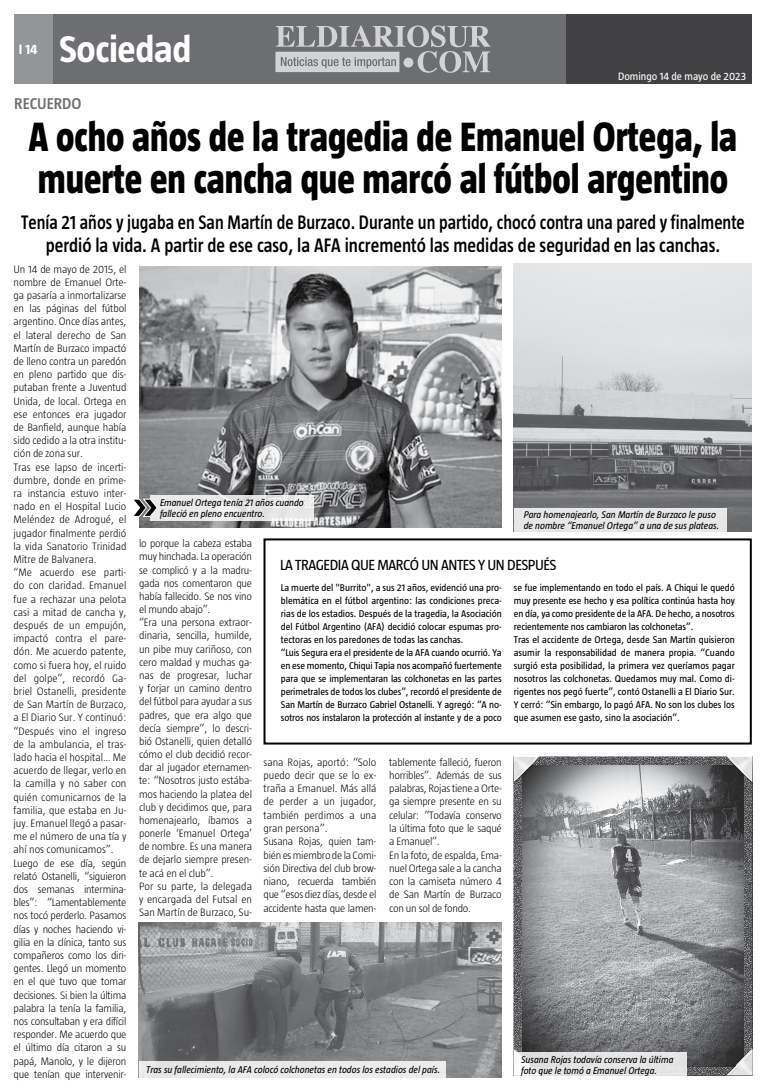
<style>
.page{position:relative;width:766px;height:1092px;background:#fff}
.page>*{position:absolute;margin:0;border:0;box-sizing:border-box;transform-origin:0 0}
.t1{font:800 42px/42px "Taz";color:#000;scale:.86 1}
.t2{font:700 38px "Taz";letter-spacing:-.01em;color:#fff}
.t3{font:600 20px/23px "Taz";color:#000;text-align:center;scale:.87 1}
.t4{font:600 16px "Taz";color:#6d6e71}
.t5{font:15px "Taz";letter-spacing:-.03em;color:#000}
.t6{font:700 14px "Taz";color:#fff}
.t7{font:300 11px/13.2px "Taz";letter-spacing:-.01em;color:#000}
.t8{font:11px "Taz";color:#fff}
.t9{font:10px/13px "Taz";color:#000}
.t10{font:italic 10px/11px "Taz";color:#000}
</style>
<div class="page">
<div style="left:15px;top:14px;width:736px;height:70px;background:#6d6e71"></div>
<div style="left:14px;top:14px;width:39px;height:70px;background:#939598"></div>
<svg style="left:275px;top:25px;width:215px;height:48px"></svg>
<div style="left:566px;top:14px;width:185px;height:70px;background:#414042"></div>
<img style="left:139px;top:267px;width:362px;height:260px">
<img style="left:513px;top:264px;width:238px;height:267px">
<div style="left:263px;top:538px;width:488px;height:206px;border:2px solid #000"></div>
<img style="left:513px;top:756px;width:239px;height:319px">
<img style="left:139px;top:922px;width:362px;height:155px">
<svg style="left:150px;top:496px;width:163px;height:25px;fill:#e9e9ea"></svg>
<svg style="left:133px;top:498px;width:25px;height:19px"></svg>
<div style="left:513px;top:508px;width:213px;height:25px;background:#e7e7e8"></div>
<div style="left:139px;top:1061px;width:306px;height:18px;background:#eaeaeb"></div>
<svg style="left:513px;top:1051px;width:173px;height:25px;background:#e0e0e0"></svg>
<p class="t2" style="left:59px;top:28px;width:134px">Sociedad</p>
<p class="t4" style="left:14px;top:94px;width:69px">Recuerdo</p>
<p class="t1" style="left:29px;top:116px;width:824px">A ocho años de la tragedia de Emanuel Ortega, la muerte en cancha que marcó al fútbol argentino</p>
<p class="t3" style="left:21px;top:210px;width:833px">Tenía 21 años y jugaba en San Martín de Burzaco. Durante un partido, chocó contra una pared y finalmente perdió la vida. A partir de ese caso, la AFA incrementó las medidas de seguridad en las canchas.</p>
<p class="t7" style="left:14px;top:262px;width:114px">Un 14 de mayo de 2015, el nombre de Emanuel Orte&shy;ga pasaría a inmortalizarse en las páginas del fútbol argentino. Once días antes, el lateral derecho de San<br>Martín de Burzaco impactó de lleno contra un paredón en pleno partido que dis&shy;putaban frente a Juventud<br>Unida, de local. Ortega en ese entonces era jugador de Banfield, aunque había sido cedido a la otra institu&shy;ción de zona sur.<br>Tras ese lapso de incerti&shy;dumbre, donde en prime&shy;ra instancia estuvo inter&shy;nado en el Hospital Lucio<br>Meléndez de Adrogué, el jugador finalmente perdió la vida Sanatorio Trinidad<br>Mitre de Balvanera.<br>“Me acuerdo ese parti&shy;do con claridad. Emanuel fue a rechazar una pelota casi a mitad de cancha y, después de un empujón, impactó contra el pare&shy;dón. Me acuerdo patente, como si fuera hoy, el ruido del golpe”, recordó Ga&shy;briel Ostanelli, presidente de San Martín de Burzaco, a El Diario Sur. Y continuó: “Después vino el ingreso de la ambulancia, el tras&shy;lado hacia el hospital… Me acuerdo de llegar, verlo en la camilla y no saber con quién comunicarnos de la familia, que estaba en Ju&shy;juy. Emanuel llegó a pasar&shy;me el número de una tía y ahí nos comunicamos”.<br>Luego de ese día, según relató Ostanelli, “siguieron dos semanas intermina&shy;bles”: “Lamentablemente nos tocó perderlo. Pasamos días y noches haciendo vi&shy;gilia en la clínica, tanto sus compañeros como los diri&shy;gentes. Llegó un momento en el que tuvo que tomar decisiones. Si bien la última palabra la tenía la familia, nos consultaban y era difícil responder. Me acuerdo que el último día citaron a su papá, Manolo, y le dijeron que tenían que intervenir-</p>
<p class="t6" style="left:19px;top:41px;width:20px">I 14</p>
<p class="t8" style="left:618px;top:70px;width:129px">Domingo 14 de mayo de 2023</p>
<p class="t10" style="left:160px;top:497px;width:145px">Emanuel Ortega tenía 21 años cuando falleció en pleno encuentro.</p>
<p class="t10" style="left:523px;top:509px;width:197px">Para homenajearlo, San Martín de Burzaco le puso de nombre “Emanuel Ortega” a una de sus plateas.</p>
<p class="t7" style="left:139px;top:536px;width:114px">lo porque la cabeza estaba muy hinchada. La operación se complicó y a la madru&shy;gada nos comentaron que había fallecido. Se nos vino el mundo abajo”.<br>“Era una persona extraor&shy;dinaria, sencilla, humilde, un pibe muy cariñoso, con cero maldad y muchas ga&shy;nas de progresar, luchar y forjar un camino dentro del fútbol para ayudar a sus padres, que era algo que decía siempre”, lo descri&shy;bió Ostanelli, quien detalló cómo el club decidió recor&shy;dar al jugador eternamen&shy;te: “Nosotros justo estába&shy;mos haciendo la platea del club y decidimos que, para homenajearlo, íbamos a ponerle ‘Emanuel Ortega’ de nombre. Es una manera de dejarlo siempre presen&shy;te acá en el club”.<br>Por su parte, la delegada y encargada del Futsal en<br>San Martín de Burzaco, Su-</p>
<p class="t5" style="left:280px;top:556px;width:278px">LA TRAGEDIA QUE MARCÓ UN ANTES Y UN DESPUÉS</p>
<p class="t9" style="left:281px;top:581px;width:222px">La muerte del "Burrito", a sus 21 años, evidenció una pro&shy;blemática en el fútbol argentino: las condiciones preca&shy;rias de los estadios. Después de la tragedia, la Asociación del Fútbol Argentino (AFA) decidió colocar espumas pro&shy;tectoras en los paredones de todas las canchas.<br>“Luis Segura era el presidente de la AFA cuando ocurrió. Ya en ese momento, Chiqui Tapia nos acompañó fuertemente para que se implementaran las colchonetas en las partes perimetrales de todos los clubes”, recordó el presidente de San Martín de Burzaco Gabriel Ostanelli. Y agregó: “A no&shy;sotros nos instalaron la protección al instante y de a poco</p>
<p class="t9" style="left:513px;top:581px;width:222px">se fue implementando en todo el país. A Chiqui le quedó muy presente ese hecho y esa política continúa hasta hoy en día, ya como presidente de la AFA. De hecho, a nosotros recientemente nos cambiaron las colchonetas”.<br>Tras el accidente de Ortega, desde San Martín quisieron asumir la responsabilidad de manera propia. “Cuando surgió esta posibilidad, la primera vez queríamos pagar nosotros las colchonetas. Quedamos muy mal. Como di&shy;rigentes nos pegó fuerte”, contó Ostanelli a El Diario Sur.<br>Y cerró: “Sin embargo, lo pagó AFA. No son los clubes los que asumen ese gasto, sino la asociación”.</p>
<p class="t7" style="left:263px;top:755px;width:114px">sana Rojas, aportó: “Solo puedo decir que se lo ex&shy;traña a Emanuel. Más allá de perder a un jugador, también perdimos a una gran persona”.<br>Susana Rojas, quien tam&shy;bién es miembro de la Comi&shy;sión Directiva del club brow&shy;niano, recuerda también que “esos diez días, desde el accidente hasta que lamen-</p>
<p class="t7" style="left:389px;top:755px;width:114px">tablemente falleció, fueron horribles”. Además de sus palabras, Rojas tiene a Orte&shy;ga siempre presente en su celular: “Todavía conservo la última foto que le saqué a Emanuel”.<br>En la foto, de espalda, Ema&shy;nuel Ortega sale a la cancha con la camiseta número 4 de San Martín de Burzaco con un sol de fondo.</p>
<p class="t10" style="left:146px;top:1063px;width:295px">Tras su fallecimiento, la AFA colocó colchonetas en todos los estadios del país.</p>
<p class="t10" style="left:521px;top:1054px;width:154px">Susana Rojas todavía conserva la última foto que le tomó a Emanuel Ortega.</p>
</div>
